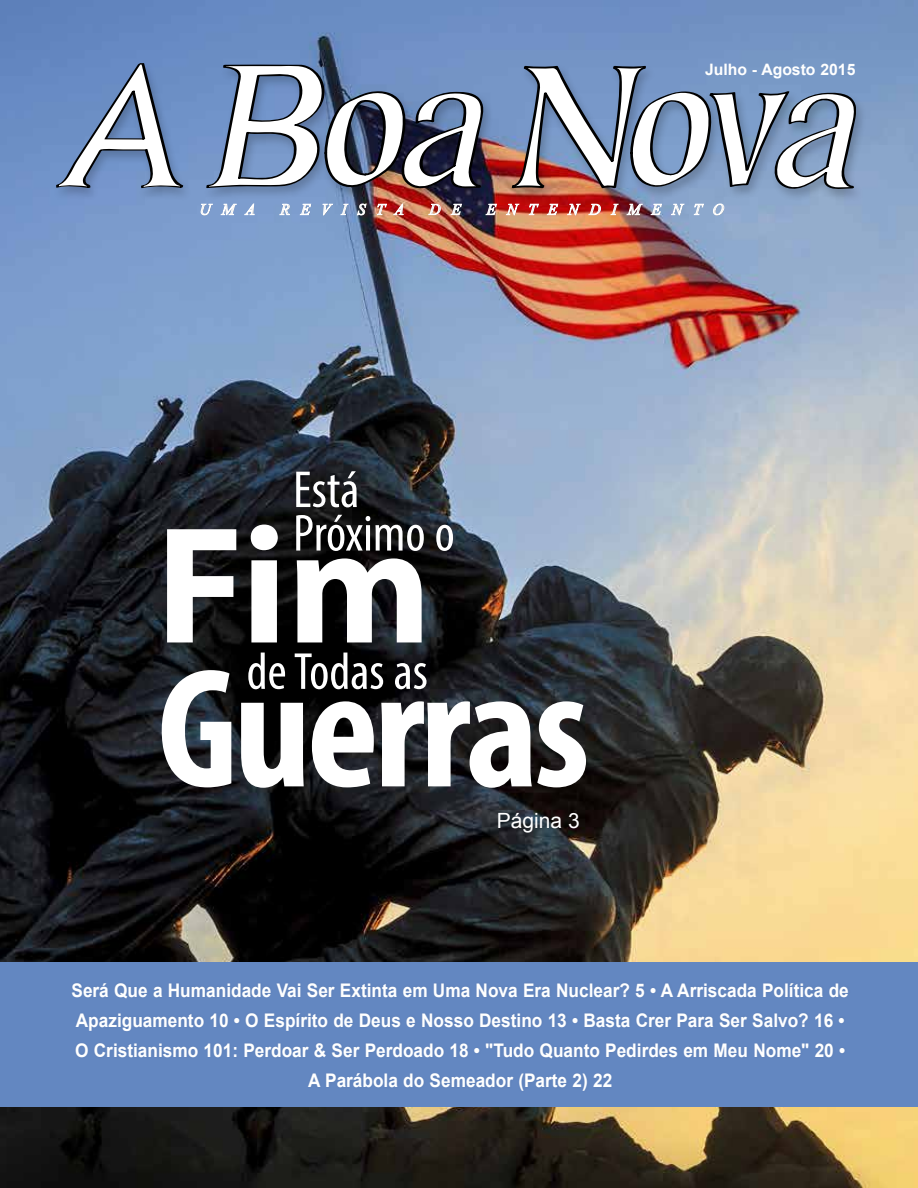
<style>
.page{position:relative;width:918px;height:1188px;background:#fff}
.page>*{position:absolute;margin:0;border:0;box-sizing:border-box;transform-origin:0 0}
.t1{font:700 condensed 171px "Myriad Pro";letter-spacing:-.025em;color:#fff}
.t2{font:700 168px "Myriad Pro";color:#fff}
.t3{font:condensed 52.5px/43.5px "Myriad Pro";color:#fff}
.t4{font:21px "Arial";color:#fff}
.t5{font:700 18.75px/30px "Arial";color:#fff;text-align:center;scale:.92 1}
.t6{font:italic 15.75px "Times New Roman";letter-spacing:.685em;color:#fff}
.t7{font:700 15.75px "Arial";color:#fff}
</style>
<div class="page">
<img style="left:0;top:0;width:918px;height:1188px">
<div style="left:0;top:962px;width:918px;height:144px;background:#6387c1"></div>
<svg style="left:200px;top:203px;width:13px;height:13px"></svg>
<svg style="left:220px;top:203px;width:17px;height:12px"></svg>
<svg style="left:244px;top:203px;width:11px;height:12px"></svg>
<svg style="left:279px;top:203px;width:11px;height:12px"></svg>
<svg style="left:300px;top:203px;width:11px;height:12px"></svg>
<svg style="left:322px;top:203px;width:11px;height:13px"></svg>
<svg style="left:340px;top:203px;width:9px;height:12px"></svg>
<svg style="left:357px;top:203px;width:10px;height:13px"></svg>
<svg style="left:377px;top:203px;width:10px;height:12px"></svg>
<svg style="left:393px;top:203px;width:11px;height:12px"></svg>
<svg style="left:428px;top:203px;width:13px;height:12px"></svg>
<svg style="left:450px;top:203px;width:12px;height:12px"></svg>
<svg style="left:485px;top:203px;width:12px;height:12px"></svg>
<svg style="left:506px;top:203px;width:14px;height:13px"></svg>
<svg style="left:529px;top:203px;width:10px;height:12px"></svg>
<svg style="left:547px;top:203px;width:11px;height:12px"></svg>
<svg style="left:567px;top:203px;width:14px;height:13px"></svg>
<svg style="left:588px;top:203px;width:13px;height:12px"></svg>
<svg style="left:610px;top:203px;width:9px;height:12px"></svg>
<svg style="left:626px;top:203px;width:17px;height:12px"></svg>
<svg style="left:650px;top:203px;width:12px;height:12px"></svg>
<svg style="left:671px;top:203px;width:14px;height:13px"></svg>
<svg style="left:694px;top:203px;width:10px;height:12px"></svg>
<svg style="left:713px;top:203px;width:12px;height:13px"></svg>
<div style="left:52px;top:61px;width:815px;height:142px;background:#000;opacity:.2"></div>
<svg style="left:56px;top:63px;width:127px;height:125px"></svg>
<svg style="left:206px;top:64px;width:280px;height:129px"></svg>
<svg style="left:512px;top:66px;width:343px;height:126px"></svg>
<p class="t7" style="left:705px;top:58px;width:152px">Julho - Agosto 2015</p>
<p class="t6" style="left:200px;top:199px;width:57px">UMA</p>
<p class="t6" style="left:280px;top:199px;width:125px">REVISTA</p>
<p class="t6" style="left:429px;top:199px;width:33px">D E</p>
<p class="t6" style="left:486px;top:199px;width:239px">ENTENDIMENTO</p>
<h3 class="t3" style="left:293px;top:467px;width:163px">Está<br>Próximo o</h3>
<h2 class="t2" style="left:156px;top:476px;width:277px">Fim</h2>
<h1 class="t1" style="left:158px;top:623px;width:434px">Guerras</h1>
<h3 class="t3" style="left:247px;top:649px;width:183px">de Todas as</h3>
<p class="t4" style="left:497px;top:806px;width:84px">Página 3</p>
<p class="t5" style="left:72px;top:975px;width:846px">Será Que a Humanidade Vai Ser Extinta em Uma Nova Era Nuclear? 5 • A Arriscada Política de Apaziguamento 10 • O Espírito de Deus e Nosso Destino 13 • Basta Crer Para Ser Salvo? 16 • O Cristianismo 101: Perdoar &amp; Ser Perdoado 18 • "Tudo Quanto Pedirdes em Meu Nome" 20 • A Parábola do Semeador (Parte 2) 22</p>
</div>
